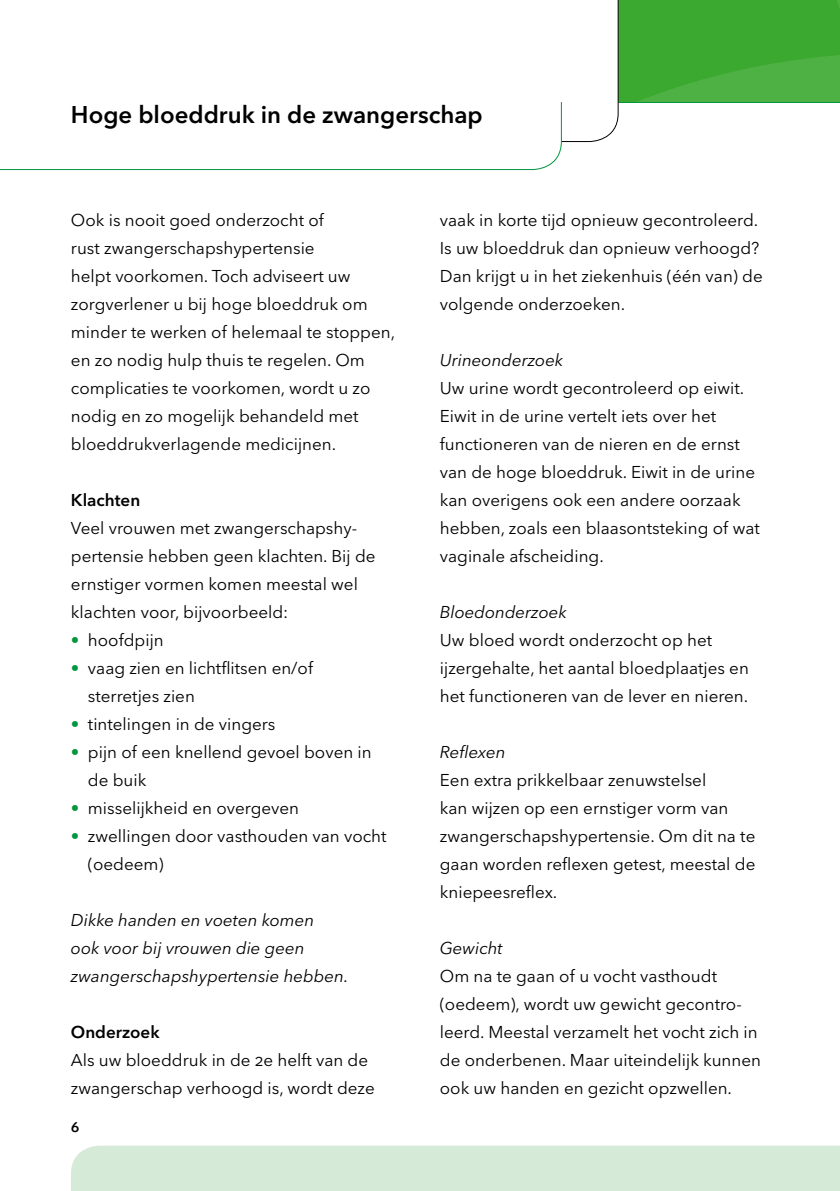
<style>
.page{position:relative;width:840px;height:1191px;background:#fff}
.page>*{position:absolute;margin:0;border:0;box-sizing:border-box;transform-origin:0 0}
.t1{font:600 24px "Avenir Next LT Pro";color:#000}
.t2{font:17px/28px "Avenir Next LT Pro";color:#000}
.t3{font:italic 17px/28px "Avenir Next LT Pro";color:#000}
.t4{font:600 17px "Avenir Next LT Pro";color:#000}
.t5{font:600 14px "Avenir Next LT Pro";color:#000}
.s1{color:#00963f}
</style>
<div class="page">
<div style="left:71px;top:1145px;width:768px;height:46px;background:#d6ead8"></div>
<svg style="left:0;top:0;width:839px;height:171px"></svg>
<h1 class="t1" style="left:71px;top:99px;width:413px">Hoge bloeddruk in de zwangerschap</h1>
<p class="t2" style="left:71px;top:206px;width:325px">Ook is nooit goed onderzocht of<br>rust zwangerschapshypertensie<br>helpt voorkomen. Toch adviseert uw zorgverlener u bij hoge bloeddruk om minder te werken of helemaal te stoppen, en zo nodig hulp thuis te regelen. Om complicaties te voorkomen, wordt u zo nodig en zo mogelijk behandeld met bloeddrukverlagende medicijnen.</p>
<p class="t4" style="left:71px;top:490px;width:71px">Klachten</p>
<p class="t2" style="left:71px;top:514px;width:306px">Veel vrouwen met zwangerschapshy&shy;pertensie hebben geen klachten. Bij de ernstiger vormen komen meestal wel klachten voor, bijvoorbeeld:</p>
<p class="t2" style="left:71px;top:626px;width:94px"><span class="s1">•</span> hoofdpijn</p>
<p class="t2" style="left:88px;top:654px;width:226px;text-indent:-17px"><span class="s1">•</span> vaag zien en lichtflitsen en/of sterretjes zien</p>
<p class="t2" style="left:71px;top:710px;width:206px"><span class="s1">•</span> tintelingen in de vingers</p>
<p class="t2" style="left:88px;top:738px;width:285px;text-indent:-17px"><span class="s1">•</span> pijn of een knellend gevoel boven in de buik</p>
<p class="t2" style="left:71px;top:794px;width:229px"><span class="s1">•</span> misselijkheid en overgeven</p>
<p class="t2" style="left:88px;top:822px;width:300px;text-indent:-17px"><span class="s1">•</span> zwellingen door vasthouden van vocht (oedeem)</p>
<p class="t3" style="left:71px;top:906px;width:279px">Dikke handen en voeten komen<br>ook voor bij vrouwen die geen zwangerschapshypertensie hebben.</p>
<p class="t4" style="left:71px;top:1022px;width:90px">Onderzoek</p>
<p class="t2" style="left:71px;top:1046px;width:305px">Als uw bloeddruk in de 2e helft van de zwangerschap verhoogd is, wordt deze</p>
<p class="t5" style="left:71px;top:1118px;width:10px">6</p>
<p class="t2" style="left:439px;top:206px;width:324px">vaak in korte tijd opnieuw gecontroleerd.<br>Is uw bloeddruk dan opnieuw verhoogd?<br>Dan krijgt u in het ziekenhuis (één van) de volgende onderzoeken.</p>
<p class="t3" style="left:439px;top:346px;width:125px">Urineonderzoek</p>
<p class="t2" style="left:439px;top:374px;width:321px">Uw urine wordt gecontroleerd op eiwit.<br>Eiwit in de urine vertelt iets over het functioneren van de nieren en de ernst van de hoge bloeddruk. Eiwit in de urine kan overigens ook een andere oorzaak hebben, zoals een blaasontsteking of wat vaginale afscheiding.</p>
<p class="t3" style="left:439px;top:598px;width:128px">Bloedonderzoek</p>
<p class="t2" style="left:439px;top:626px;width:310px">Uw bloed wordt onderzocht op het ijzergehalte, het aantal bloedplaatjes en het functioneren van de lever en nieren.</p>
<p class="t3" style="left:439px;top:738px;width:67px">Reflexen</p>
<p class="t2" style="left:439px;top:766px;width:317px">Een extra prikkelbaar zenuwstelsel<br>kan wijzen op een ernstiger vorm van zwangerschapshypertensie. Om dit na te gaan worden reflexen getest, meestal de kniepeesreflex.</p>
<p class="t3" style="left:439px;top:934px;width:64px">Gewicht</p>
<p class="t2" style="left:439px;top:962px;width:322px">Om na te gaan of u vocht vasthoudt (oedeem), wordt uw gewicht gecontro&shy;leerd. Meestal verzamelt het vocht zich in de onderbenen. Maar uiteindelijk kunnen ook uw handen en gezicht opzwellen.</p>
</div>
